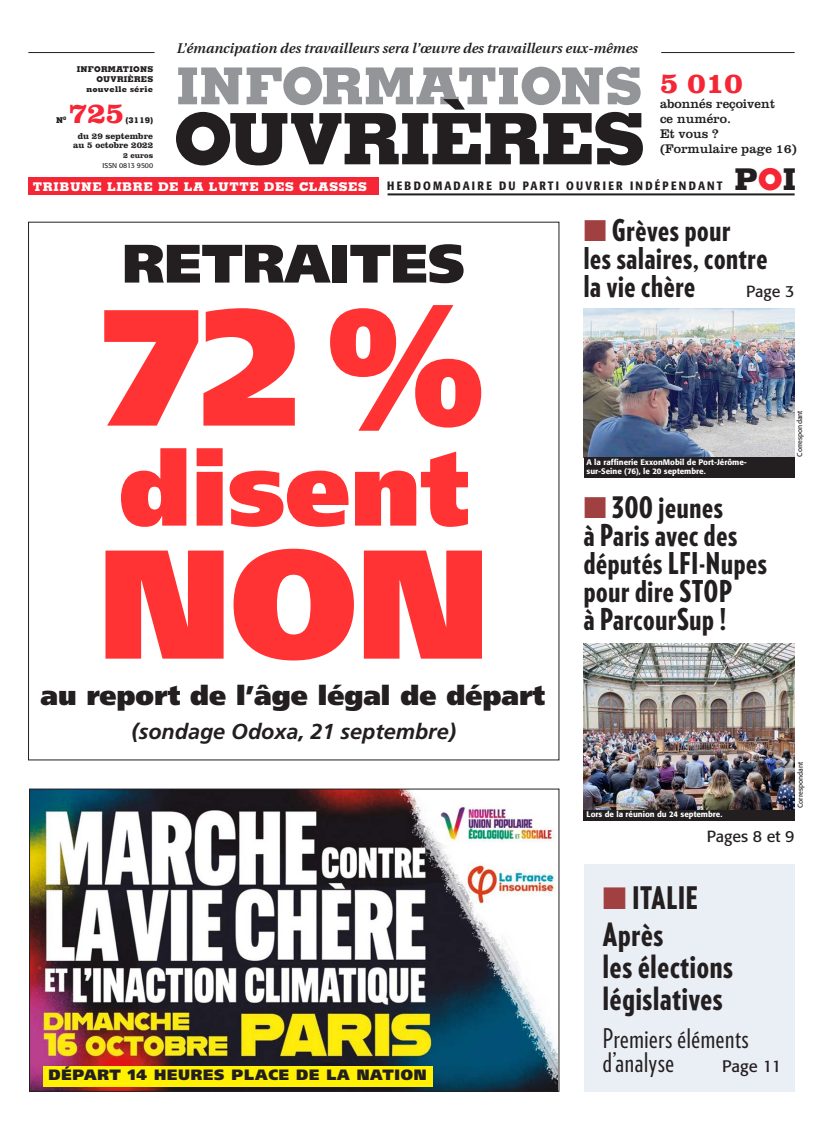
<style>
.page{position:relative;width:823px;height:1134px;background:#fff}
.page>*{position:absolute;margin:0;border:0;box-sizing:border-box;transform-origin:0 0}
.t1{font:900 165.4px "Frutiger";color:#f33}
.t2{font:900 154.8px "Frutiger";color:#f33}
.t3{font:900 103.2px "Frutiger";color:#f33}
.t4{font:800 71px "Memphis";letter-spacing:-.025em;color:#231f20}
.t5{font:900 54.1px "Frutiger";color:#231f20}
.t6{font:800 51px "Memphis";color:#939598}
.t7{font:900 32px/32.1px "Guggenheim Compressed";letter-spacing:.025em;color:#231f20}
.t8{font:900 31px "Guggenheim Compressed";letter-spacing:.025em;color:#231f20}
.t9{font:900 30px/28px "Guggenheim Compressed";letter-spacing:.025em;color:#231f20}
.t10{font:700 30px "Clarendon";color:#f52635}
.t11{font:800 30px "Memphis";color:#231f20}
.t12{font:900 27px "Frutiger";color:#231f20}
.t13{font:26.9px/24px "Guggenheim Compressed";letter-spacing:.025em;color:#231f20}
.t14{font:italic 700 21.6px "Frutiger";color:#231f20}
.t15{font:16.6px "Formata";letter-spacing:-.01em;color:#231f20}
.t16{font:16px "Formata";color:#231f20}
.t17{font:900 15px "Frutiger";letter-spacing:.05em;color:#231f20}
.t18{font:italic 600 14px "Utopia";color:#231f20}
.t19{font:13px/15px "Clarendon";color:#231f20}
.t20{font:500 condensed 12px "Formata";letter-spacing:.185em;color:#231f20}
.t21{font:800 12px "Memphis";letter-spacing:.05em;color:#fff}
.t22{font:700 9px/9px "Clarendon";color:#231f20;text-align:center}
.t23{font:500 8px/9px "Formata";color:#fff}
.t24{font:800 8px/10px "Memphis";letter-spacing:.025em;color:#231f20;text-align:right}
.t25{font:700 8px "Clarendon";color:#231f20}
.t26{font:7px "Formata";color:#231f20}
.s1{color:#f52635}
.s2{color:#a14040}
</style>
<div class="page">
<hr style="left:28px;top:52px;width:126px;height:1px;background:#231f20">
<hr style="left:660px;top:52px;width:134px;height:1px;background:#231f20">
<div style="left:28px;top:178px;width:351px;height:17px;background:#f52635"></div>
<hr style="left:387px;top:193px;width:407px;height:2px;background:#231f20">
<div style="left:583px;top:864px;width:211px;height:227px;background:#eaeef5"></div>
<img style="left:583px;top:309px;width:211px;height:148px">
<div style="left:583px;top:457px;width:211px;height:20px;background:#231f20"></div>
<img style="left:583px;top:643px;width:211px;height:167px">
<div style="left:583px;top:810px;width:211px;height:10px;background:#231f20"></div>
<img style="left:31px;top:791px;width:525px;height:298px">
<div style="left:29px;top:789px;width:529px;height:302px;border:1px solid #231f20"></div>
<div style="left:43px;top:1066px;width:389px;height:20px;background:#fff101"></div>
<p class="t18" style="left:177px;top:43px;width:462px">L’émancipation des travailleurs sera l’œuvre des travailleurs eux-mêmes</p>
<h3 class="t6" style="left:176px;top:67px;width:467px">INFORMATIONS</h3>
<p class="t24" style="left:77px;top:65px;width:78px">INFORMATIONS<br>OUVRIÈRES nouvelle série</p>
<p class="t10" style="left:659px;top:65px;width:84px">5 010</p>
<p class="t19" style="left:659px;top:96px;width:138px">abonnés reçoivent<br>ce numéro.<br>Et vous ? (Formulaire page 16)</p>
<h3 class="t4" style="left:173px;top:113px;width:472px">OUVRIÈRES</h3>
<p class="t10" style="left:69px;top:95px;width:56px">725</p>
<p class="t24" style="left:125px;top:115px;width:29px">(3119)</p>
<p class="t22" style="left:73px;top:131px;width:81px">du 29 septembre au 5 octobre 2022</p>
<p class="t25" style="left:123px;top:150px;width:32px">2 euros</p>
<p class="t26" style="left:102px;top:163px;width:52px">ISSN 0813 9500</p>
<p class="t21" style="left:33px;top:182px;width:335px">TRIBUNE LIBRE DE LA LUTTE DES CLASSES</p>
<p class="t20" style="left:387px;top:181px;width:337px">HEBDOMADAIRE DU PARTI OUVRIER INDÉPENDANT</p>
<p class="t11" style="left:734px;top:168px;width:63px">P<span class="s1">O</span>I</p>
<p class="t24" style="left:56px;top:115px;width:12px">N<sup>0</sup></p>
<h3 class="t5" style="left:122px;top:242px;width:343px">RETRAITES</h3>
<h1 class="t1" style="left:102px;top:302px;width:384px">72%</h1>
<h3 class="t3" style="left:119px;top:448px;width:351px">disent</h3>
<h2 class="t2" style="left:98px;top:542px;width:391px">NON</h2>
<p class="t12" style="left:40px;top:685px;width:506px">au report de l’âge légal de départ</p>
<p class="t14" style="left:131px;top:722px;width:325px">(sondage Odoxa, 21 septembre)</p>
<p class="t17" style="left:48px;top:1069px;width:379px">DÉPART 14 HEURES PLACE DE LA NATION</p>
<p class="t9" style="left:583px;top:217px;width:185px"><span class="s2">■</span> Grèves pour<br>les salaires, contre la vie chère</p>
<p class="t16" style="left:745px;top:285px;width:50px">Page 3</p>
<p class="t23" style="left:586px;top:458px;width:162px">A la raffinerie ExxonMobil de Port-Jérôme&shy;sur-Seine (76), le 20 septembre.</p>
<p class="t9" style="left:583px;top:493px;width:185px"><span class="s2">■</span> 300 jeunes<br>à Paris avec des députés LFI-Nupes pour dire STOP<br>à ParcourSup !</p>
<p class="t26" style="left:796px;top:457px;width:48px;rotate:-90deg">Correspondant</p>
<p class="t23" style="left:586px;top:811px;width:137px">Lors de la réunion du 24 septembre.</p>
<p class="t26" style="left:796px;top:808px;width:48px;rotate:-90deg">Correspondant</p>
<p class="t16" style="left:706px;top:829px;width:89px">Pages 8 et 9</p>
<p class="t8" style="left:602px;top:880px;width:96px"><span class="s2">■</span> ITALIE</p>
<p class="t7" style="left:602px;top:918px;width:131px">Après<br>les élections législatives</p>
<p class="t13" style="left:602px;top:1026px;width:147px">Premiers éléments d’analyse</p>
<p class="t15" style="left:721px;top:1059px;width:60px">Page 11</p>
</div>
